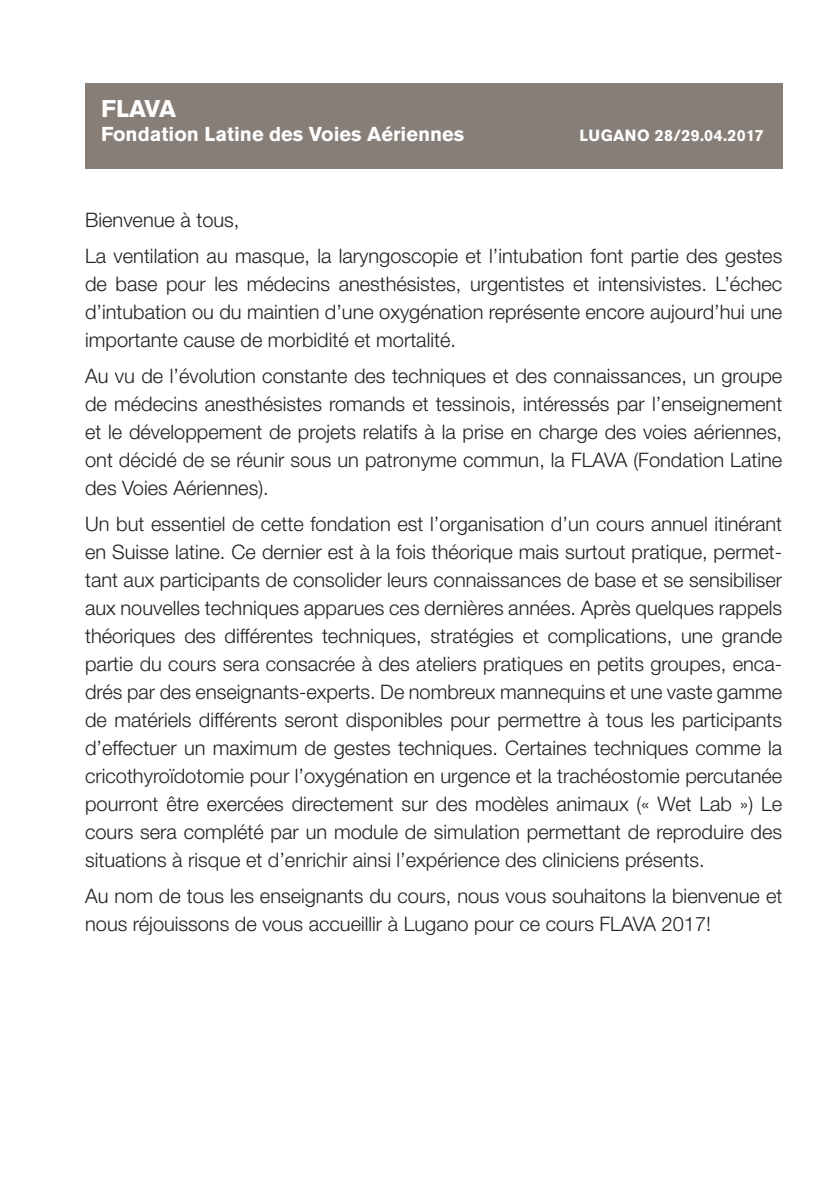
<style>
.page{position:relative;width:840px;height:1191px;background:#fff}
.page>*{position:absolute;margin:0;border:0;box-sizing:border-box;transform-origin:0 0}
.t1{font:700 24px "Akzidenz Grotesk BE";letter-spacing:-.03em;color:#fff}
.t2{font:300 20px/28px "Helvetica Neue LT Std";color:#231f20;text-align:justify}
.t3{font:700 20px "Akzidenz Grotesk BE";color:#fff}
.t4{font:700 16px "Akzidenz Grotesk BE";letter-spacing:.02em;color:#fff}
</style>
<div class="page">
<div style="left:85px;top:83px;width:696px;height:85px;background:#877e77"></div>
<p class="t1" style="left:101px;top:95px;width:77px">FLAVA</p>
<p class="t3" style="left:101px;top:122px;width:364px">Fondation Latine des Voies Aériennes</p>
<p class="t4" style="left:579px;top:126px;width:186px">LUGANO 28/29.04.2017</p>
<p class="t2" style="left:85px;top:201px;width:698px;line-height:36px">Bienvenue à tous,<br>La ventilation au masque, la laryngoscopie et l’intubation font partie des gestes</p>
<p class="t2" style="left:85px;top:269px;width:698px">de base pour les médecins anesthésistes, urgentistes et intensivistes. L’échec d’intubation ou du maintien d’une oxygénation représente encore aujourd’hui une importante cause de morbidité et mortalité.</p>
<p class="t2" style="left:85px;top:361px;width:698px">Au vu de l’évolution constante des techniques et des connaissances, un groupe de médecins anesthésistes romands et tessinois, intéressés par l’enseignement et le développement de projets relatifs à la prise en charge des voies aériennes, ont décidé de se réunir sous un patronyme commun, la FLAVA (Fondation Latine des Voies Aériennes).</p>
<p class="t2" style="left:85px;top:509px;width:698px">Un but essentiel de cette fondation est l’organisation d’un cours annuel itinérant en Suisse latine. Ce dernier est à la fois théorique mais surtout pratique, permet&shy;tant aux participants de consolider leurs connaissances de base et se sensibiliser aux nouvelles techniques apparues ces dernières années. Après quelques rappels théoriques des différentes techniques, stratégies et complications, une grande partie du cours sera consacrée à des ateliers pratiques en petits groupes, enca&shy;drés par des enseignants-experts. De nombreux mannequins et une vaste gamme de matériels différents seront disponibles pour permettre à tous les participants d’effectuer un maximum de gestes techniques. Certaines techniques comme la cricothyroïdotomie pour l’oxygénation en urgence et la trachéostomie percutanée pourront être exercées directement sur des modèles animaux (« Wet Lab ») Le cours sera complété par un module de simulation permettant de reproduire des situations à risque et d’enrichir ainsi l’expérience des cliniciens présents.</p>
<p class="t2" style="left:85px;top:881px;width:698px">Au nom de tous les enseignants du cours, nous vous souhaitons la bienvenue et nous réjouissons de vous accueillir à Lugano pour ce cours FLAVA 2017!</p>
</div>
